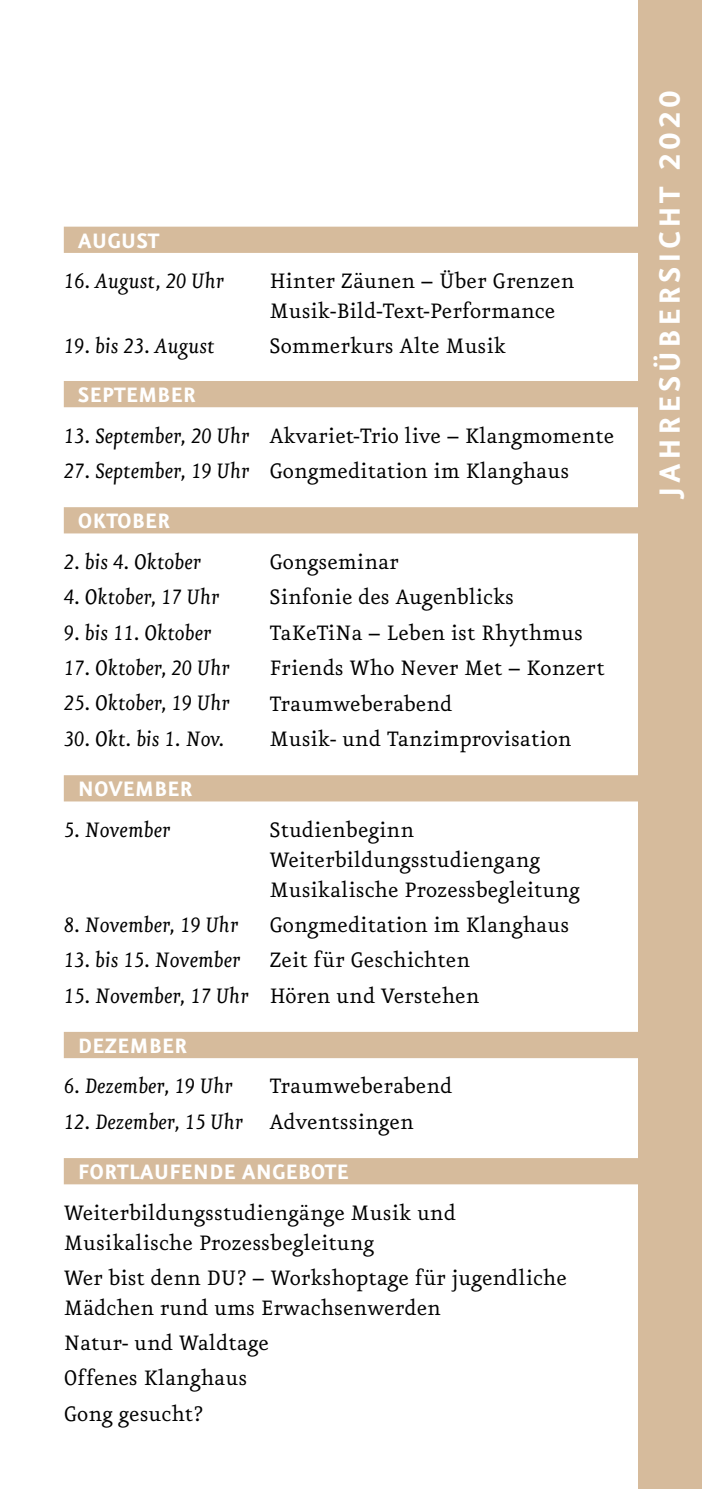
<style>
.page{position:relative;width:702px;height:1489px;background:#fff}
.page>*{position:absolute;margin:0;border:0;box-sizing:border-box;transform-origin:0 0}
.t1{font:35px "Eureka Sans CE Bold Caps";letter-spacing:.1em;color:#fff}
.t2{font:25px/30px "Eureka CE";color:#000}
.t3{font:italic 25px "Eureka CE";color:#000}
.t4{font:700 25px "Eureka Sans CE";color:#fff}
.s1{font-style:italic}
.s2{font-style:normal}
</style>
<div class="page">
<div style="left:638px;top:0;width:64px;height:1488px;background:#d6bb9c"></div>
<div style="left:64px;top:227px;width:574px;height:26px;background:#d6bb9c"></div>
<div style="left:64px;top:381px;width:574px;height:26px;background:#d6bb9c"></div>
<div style="left:64px;top:507px;width:574px;height:26px;background:#d6bb9c"></div>
<div style="left:64px;top:775px;width:574px;height:26px;background:#d6bb9c"></div>
<div style="left:64px;top:1031px;width:574px;height:27px;background:#d6bb9c"></div>
<div style="left:64px;top:1157px;width:574px;height:27px;background:#d6bb9c"></div>
<p class="t4" style="left:78px;top:227px;width:71px">AUGUST</p>
<p class="t3" style="left:64px;top:268px;width:162px">16. August, 20 Uhr</p>
<p class="t2" style="left:269px;top:267px;width:306px">Hinter Zäunen – Über Grenzen<br>Musik-Bild-Text-Performance</p>
<p class="t3" style="left:64px;top:333px;width:152px">19. bis 23. August</p>
<p class="t2" style="left:269px;top:332px;width:238px">Sommerkurs Alte Musik</p>
<p class="t4" style="left:78px;top:381px;width:51px">SEPTEMBER</p>
<p class="t2" style="left:64px;top:421px;width:552px"><span class="s1">13. September, 20 Uhr</span> Akvariet-Trio live – Klangmomente</p>
<p class="t2" style="left:64px;top:456px;width:507px"><span class="s1">27. September, 19 Uhr</span> Gongmeditation im Klanghaus</p>
<p class="t4" style="left:78px;top:507px;width:29px">OKTOBER</p>
<p class="t3" style="left:64px;top:549px;width:139px">2. bis 4. Oktober</p>
<p class="t2" style="left:269px;top:547px;width:131px">Gongseminar</p>
<p class="t3" style="left:64px;top:584px;width:157px">4. Oktober, 17 Uhr</p>
<p class="t2" style="left:269px;top:583px;width:246px">Sinfonie des Augenblicks</p>
<p class="t3" style="left:64px;top:620px;width:149px">9. bis 11. Oktober</p>
<p class="t2" style="left:269px;top:618px;width:315px">TaKeTiNa – Leben ist Rhythmus</p>
<p class="t3" style="left:64px;top:655px;width:168px">17. Oktober, 20 Uhr</p>
<p class="t2" style="left:269px;top:653px;width:337px">Friends Who Never Met – Konzert</p>
<p class="t3" style="left:64px;top:691px;width:168px">25. Oktober, 19 Uhr</p>
<p class="t2" style="left:269px;top:689px;width:184px">Traumweberabend</p>
<p class="t3" style="left:64px;top:726px;width:162px">30. Okt. bis 1. Nov.</p>
<p class="t2" style="left:269px;top:724px;width:304px">Musik- und Tanzimprovisation</p>
<p class="t4" style="left:78px;top:775px;width:60px">NOVEMBER</p>
<p class="t3" style="left:64px;top:817px;width:108px">5. November</p>
<p class="t2" style="left:269px;top:815px;width:312px">Studienbeginn<br>Weiterbildungsstudiengang<br>Musikalische Prozessbegleitung</p>
<p class="t2" style="left:64px;top:910px;width:507px"><span class="s1">8. November, 19 Uhr</span> Gongmeditation im Klanghaus</p>
<p class="t2" style="left:64px;top:945px;width:408px"><span class="s1">13. bis 15. November</span> Zeit für Geschichten</p>
<p class="t3" style="left:64px;top:983px;width:417px">15. November, 17 Uhr <span class="s2">Hören und Verstehen</span></p>
<p class="t4" style="left:78px;top:1031px;width:54px">DEZEMBER</p>
<p class="t3" style="left:64px;top:1073px;width:170px">6. Dezember, 19 Uhr</p>
<p class="t2" style="left:269px;top:1071px;width:184px">Traumweberabend</p>
<p class="t3" style="left:64px;top:1109px;width:351px">12. Dezember, 15 Uhr <span class="s2">Adventssingen</span></p>
<p class="t4" style="left:78px;top:1158px;width:14px">FORTLA</p>
<p class="t4" style="left:154px;top:1158px;width:30px">UFENDE</p>
<p class="t4" style="left:242px;top:1158px;width:28px">ANGEBOTE</p>
<p class="t2" style="left:64px;top:1198px;width:393px">Weiterbildungsstudiengänge Musik und<br>Musikalische Prozessbegleitung</p>
<p class="t2" style="left:64px;top:1263px;width:504px">Wer bist denn DU? – Workshoptage für jugendliche<br>Mädchen rund ums Erwachsenwerden</p>
<p class="t2" style="left:64px;top:1325px;width:207px;line-height:35.5px">Natur- und Waldtage<br>Offenes Klanghaus<br>Gong gesucht?</p>
<h1 class="t1" style="left:651px;top:498px;width:409px;rotate:-90deg">jahresübersicht 2020</h1>
</div>
